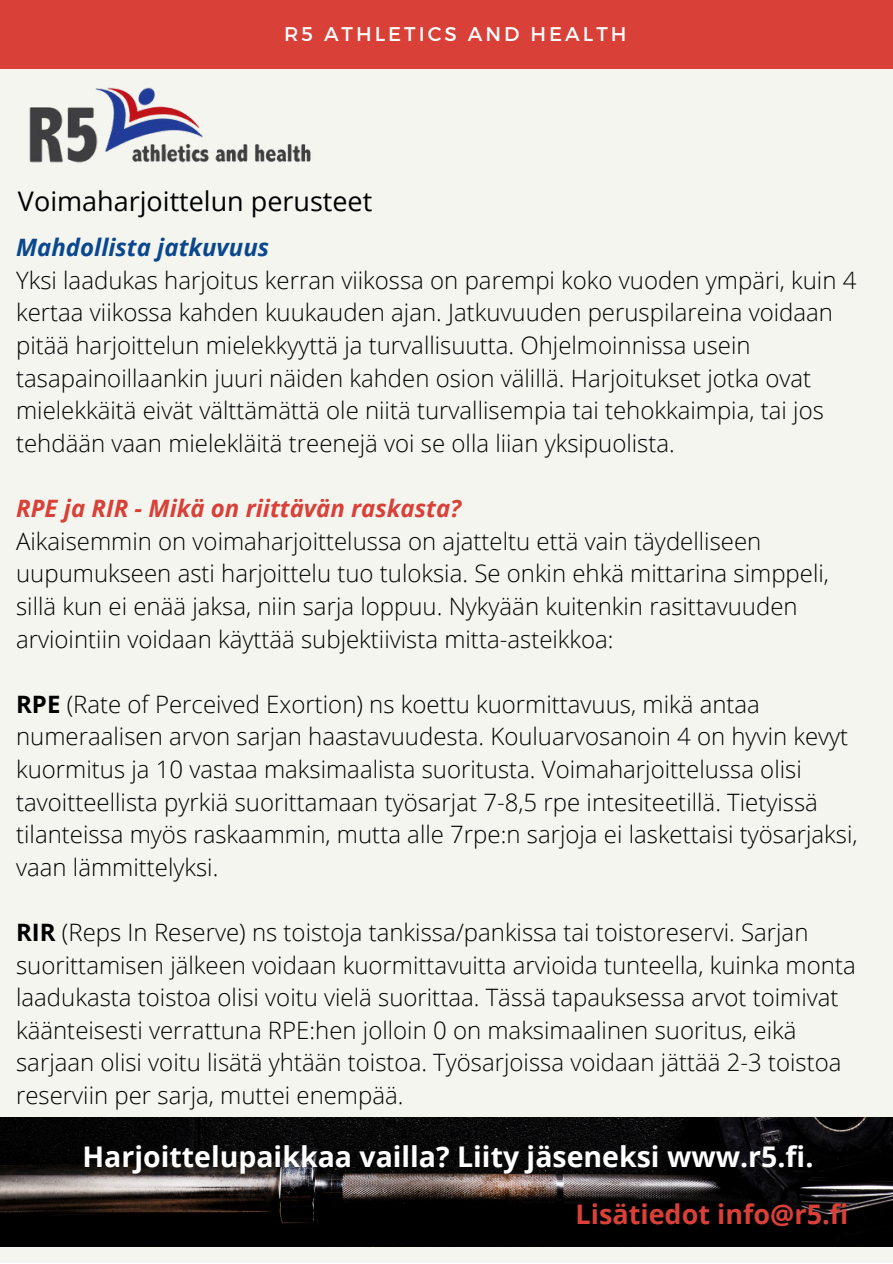
<style>
.page{position:relative;width:893px;height:1264px;background:#fff}
.page>*{position:absolute;margin:0;border:0;box-sizing:border-box;transform-origin:0 0}
.t1{font:700 28.5px "Open Sans";color:#fff}
.t2{font:27px "Open Sans";color:#000}
.t3{font:700 27px "Open Sans";color:#d84038}
.t4{font:300 24px/32.5px "Open Sans";color:#000}
.t5{font:italic 700 24px "Open Sans";color:#d84038}
.t6{font:italic 700 24px "Open Sans";color:#09478f}
.t7{font:19.8px "Montserrat";letter-spacing:.15em;color:#fff}
.s1{font-weight:700}
</style>
<div class="page">
<div style="left:0;top:0;width:892px;height:1262px;background:#f5f5ef"></div>
<div style="left:0;top:0;width:892px;height:69px;background:#d84038"></div>
<img style="left:29px;top:87px;width:282px;height:76px">
<img style="left:0;top:1117px;width:892px;height:129px">
<p class="t7" style="left:284px;top:21px;width:344px">R5 ATHLETICS AND HEALTH</p>
<p class="t2" style="left:18px;top:182px;width:356px">Voimaharjoittelun perusteet</p>
<p class="t6" style="left:16px;top:230px;width:254px">Mahdollista jatkuvuus</p>
<p class="t4" style="left:16px;top:263px;width:841px">Yksi laadukas harjoitus kerran viikossa on parempi koko vuoden ympäri, kuin 4 kertaa viikossa kahden kuukauden ajan. Jatkuvuuden peruspilareina voidaan pitää harjoittelun mielekkyyttä ja turvallisuutta. Ohjelmoinnissa usein tasapainoillaankin juuri näiden kahden osion välillä. Harjoitukset jotka ovat mielekkäitä eivät välttämättä ole niitä turvallisempia tai tehokkaimpia, tai jos tehdään vaan mielekläitä treenejä voi se olla liian yksipuolista.</p>
<p class="t5" style="left:16px;top:491px;width:446px">RPE ja RIR - Mikä on riittävän raskasta?</p>
<p class="t4" style="left:16px;top:524px;width:814px">Aikaisemmin on voimaharjoittelussa on ajatteltu että vain täydelliseen uupumukseen asti harjoittelu tuo tuloksia. Se onkin ehkä mittarina simppeli, sillä kun ei enää jaksa, niin sarja loppuu. Nykyään kuitenkin rasittavuuden arviointiin voidaan käyttää subjektiivista mitta-asteikkoa:</p>
<p class="t4" style="left:16px;top:687px;width:842px"><span class="s1">RPE</span> (Rate of Perceived Exortion) ns koettu kuormittavuus, mikä antaa numeraalisen arvon sarjan haastavuudesta. Kouluarvosanoin 4 on hyvin kevyt kuormitus ja 10 vastaa maksimaalista suoritusta. Voimaharjoittelussa olisi tavoitteellista pyrkiä suorittamaan työsarjat 7-8,5 rpe intesiteetillä. Tietyissä tilanteissa myös raskaammin, mutta alle 7rpe:n sarjoja ei laskettaisi työsarjaksi, vaan lämmittelyksi.</p>
<p class="t4" style="left:16px;top:915px;width:841px"><span class="s1">RIR</span> (Reps In Reserve) ns toistoja tankissa/pankissa tai toistoreservi. Sarjan suorittamisen jälkeen voidaan kuormittavuitta arvioida tunteella, kuinka monta laadukasta toistoa olisi voitu vielä suorittaa. Tässä tapauksessa arvot toimivat käänteisesti verrattuna RPE:hen jolloin 0 on maksimaalinen suoritus, eikä sarjaan olisi voitu lisätä yhtään toistoa. Työsarjoissa voidaan jättää 2-3 toistoa reserviin per sarja, muttei enempää.</p>
<p class="t1" style="left:82px;top:1136px;width:732px">Harjoittelupaikkaa vailla? Liity jäseneksi www.r5.fi.</p>
<p class="t3" style="left:575px;top:1195px;width:274px">Lisätiedot info@r5.fi</p>
</div>
